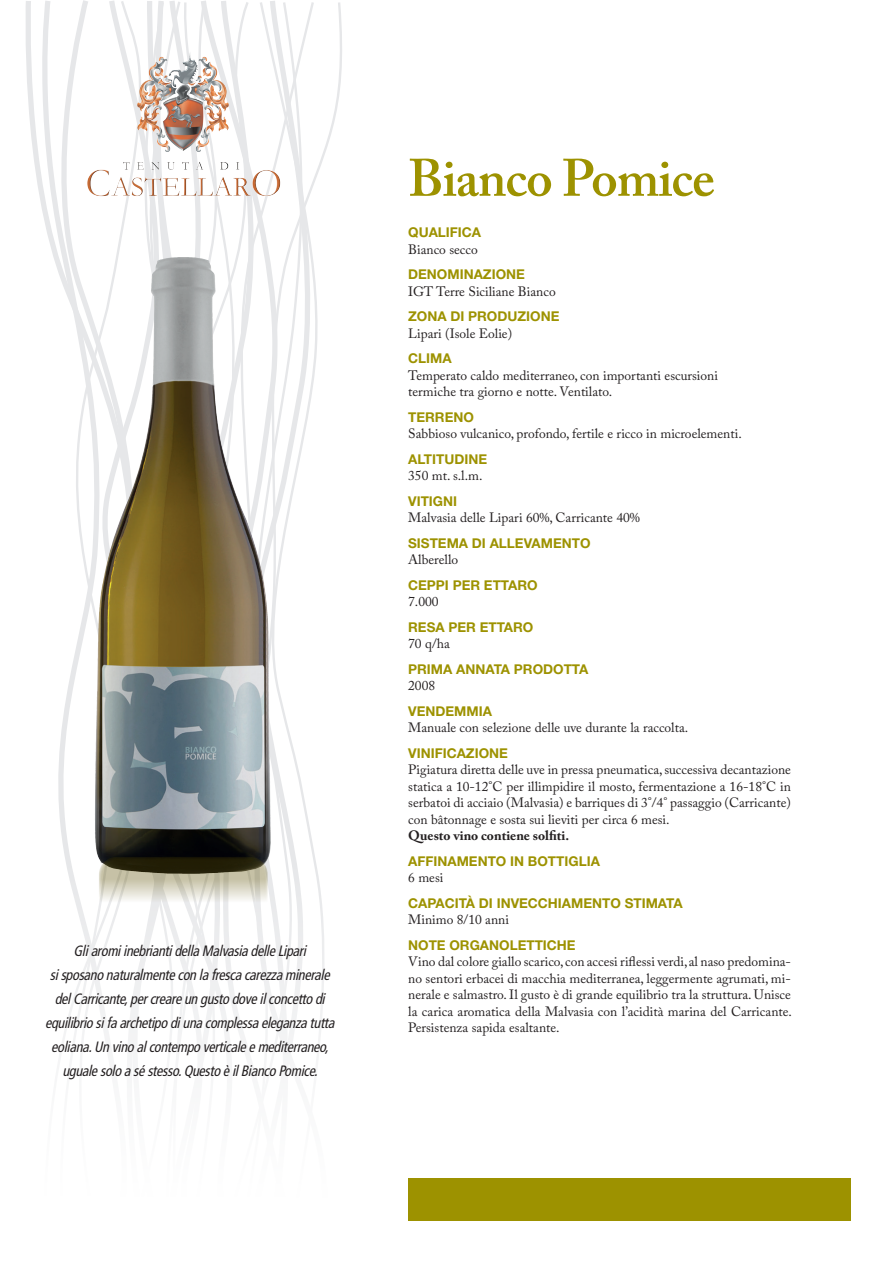
<style>
.page{position:relative;width:893px;height:1263px;background:#fff}
.page>*{position:absolute;margin:0;border:0;box-sizing:border-box;transform-origin:0 0}
.t1{font:600 52.2px "Adobe Caslon Pro";letter-spacing:-.02em;color:#9d9200}
.t2{font:italic condensed 15px/24px "Frutiger LT Std";color:#231f20;text-align:center;scale:.94 1}
.t3{font:13.5px/16.5px "Adobe Caslon Pro";color:#231f20;text-align:justify}
.t4{font:700 13.5px "Helvetica Neue LT Std";color:#9d9200}
.t5{font:700 13.5px "Adobe Caslon Pro";color:#231f20}
</style>
<div class="page">
<svg style="left:38px;top:1px;width:13px;height:246px"></svg>
<svg style="left:161px;top:1px;width:155px;height:855px"></svg>
<svg style="left:182px;top:1px;width:105px;height:855px"></svg>
<svg style="left:51px;top:0;width:104px;height:856px"></svg>
<svg style="left:196px;top:162px;width:3px;height:8px"></svg>
<img style="left:145px;top:257px;width:41px;height:187px">
<svg style="left:99px;top:857px;width:169px;height:48px;background:#a3a08f"></svg>
<div style="left:408px;top:1178px;width:442px;height:42px;background:#9d9200"></div>
<p class="t2" style="left:74px;top:939px;width:253px">GliaromiinebriantidellaMalvasiadelleLipari</p>
<p class="t2" style="left:45px;top:963px;width:313px">sisposanonaturalmenteconlafrescacarezzaminerale delCarricante,percreareungustodoveilconcettodi equilibriosifaarchetipodiunacomplessaeleganzatutta eoliana.Unvinoalcontempoverticaleemediterraneo, ugualesoloaséstesso.QuestoèilBiancoPomice.</p>
<p class="t1" style="left:408px;top:147px;width:308px">Bianco Pomice</p>
<p class="t4" style="left:408px;top:224px;width:74px">QUALIFICA</p>
<p class="t3" style="left:408px;top:241px;width:71px">Bianco secco</p>
<p class="t4" style="left:408px;top:266px;width:118px">DENOMINAZIONE</p>
<p class="t3" style="left:408px;top:283px;width:149px">IGT Terre Siciliane Bianco</p>
<p class="t4" style="left:408px;top:308px;width:153px">ZONA DI PRODUZIONE</p>
<p class="t3" style="left:408px;top:325px;width:105px">Lipari (Isole Eolie)</p>
<p class="t4" style="left:408px;top:350px;width:45px">CLIMA</p>
<p class="t3" style="left:408px;top:367px;width:311px">Temperato caldo mediterraneo, con importanti escursioni</p>
<p class="t3" style="left:408px;top:383px;width:205px">termiche tra giorno e notte. Ventilato.</p>
<p class="t4" style="left:408px;top:408px;width:67px">TERRENO</p>
<p class="t3" style="left:408px;top:425px;width:335px">Sabbioso vulcanico, profondo, fertile e ricco in microelementi.</p>
<p class="t4" style="left:408px;top:450px;width:80px">ALTITUDINE</p>
<p class="t3" style="left:408px;top:467px;width:76px">350 mt. s.l.m.</p>
<p class="t4" style="left:408px;top:492px;width:50px">VITIGNI</p>
<p class="t3" style="left:408px;top:509px;width:233px">Malvasia delle Lipari 60%, Carricante 40%</p>
<p class="t4" style="left:408px;top:534px;width:184px">SISTEMA DI ALLEVAMENTO</p>
<p class="t3" style="left:408px;top:551px;width:51px">Alberello</p>
<p class="t4" style="left:408px;top:576px;width:131px">CEPPI PER ETTARO</p>
<p class="t3" style="left:408px;top:593px;width:32px">7.000</p>
<p class="t4" style="left:408px;top:618px;width:127px">RESA PER ETTARO</p>
<p class="t3" style="left:408px;top:635px;width:43px">70 q/ha</p>
<p class="t4" style="left:408px;top:660px;width:182px">PRIMA ANNATA PRODOTTA</p>
<p class="t3" style="left:408px;top:677px;width:28px">2008</p>
<p class="t4" style="left:408px;top:702px;width:85px">VENDEMMIA</p>
<p class="t3" style="left:408px;top:719px;width:282px">Manuale con selezione delle uve durante la raccolta.</p>
<p class="t4" style="left:408px;top:744px;width:101px">VINIFICAZIONE</p>
<p class="t3" style="left:408px;top:761px;width:384px">Pigiatura diretta delle uve in pressa pneumatica, successiva decantazione statica a 10-12°C per illimpidire il mosto, fermentazione a 16-18°C in serbatoi di acciaio (Malvasia) e barriques di 3°/4° passaggio (Carricante) con bâtonnage e sosta sui lieviti per circa 6 mesi.</p>
<p class="t5" style="left:408px;top:828px;width:162px">Questo vino contiene solfiti.</p>
<p class="t4" style="left:408px;top:852px;width:193px">AFFINAMENTO IN BOTTIGLIA</p>
<p class="t3" style="left:408px;top:869px;width:37px">6 mesi</p>
<p class="t4" style="left:408px;top:894px;width:276px">CAPACITÀ DI INVECCHIAMENTO STIMATA</p>
<p class="t3" style="left:408px;top:911px;width:102px">Minimo 8/10 anni</p>
<p class="t4" style="left:408px;top:936px;width:169px">NOTE ORGANOLETTICHE</p>
<p class="t3" style="left:408px;top:953px;width:385px">Vino dal colore giallo scarico, con accesi riflessi verdi, al naso predomina&shy;no sentori erbacei di macchia mediterranea, leggermente agrumati, mi&shy;nerale e salmastro. Il gusto è di grande equilibrio tra la struttura. Unisce la carica aromatica della Malvasia con l’acidità marina del Carricante.<br>Persistenza sapida esaltante.</p>
</div>
